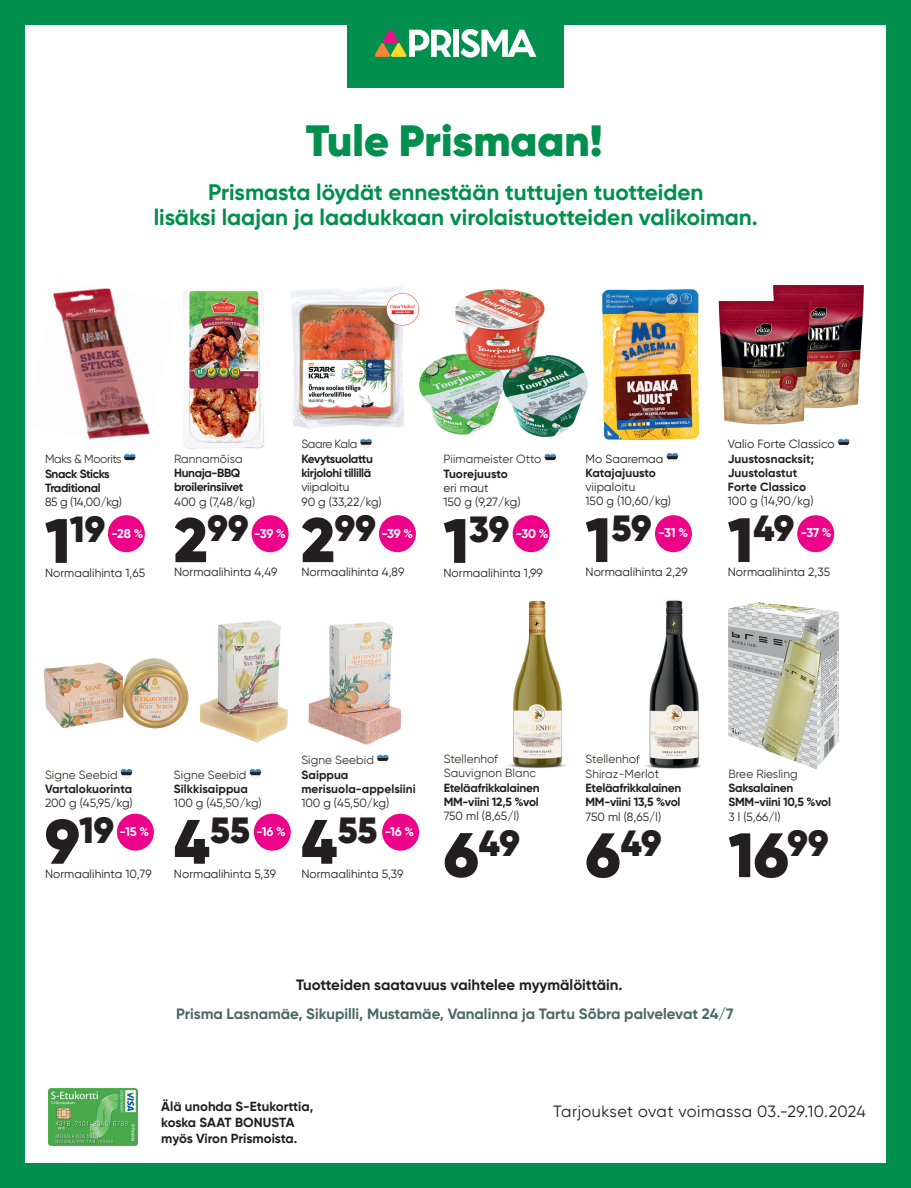
<style>
.page{position:relative;width:911px;height:1188px;background:#fff}
.page>*{position:absolute;margin:0;border:0;box-sizing:border-box;transform-origin:0 0}
.t1{font:900 62.5px "Gilroy";color:#231f20}
.t2{font:900 43.75px "Gilroy";color:#008f4d}
.t3{font:900 36.38px "Gilroy";letter-spacing:-.005em;color:#231f20}
.t4{font:700 22.5px/25px "Gilroy";color:#008f4d;text-align:center}
.t5{font:16.25px "Gilroy";letter-spacing:.025em;color:#231f20}
.t6{font:700 15px "Gilroy";color:#496964}
.t7{font:700 15px "Gilroy";color:#231f20}
.t8{font:700 13.25px/15.9px "Gilroy";color:#231f20}
.t9{font:700 12.75px "Gilroy";letter-spacing:-.015em;color:#fff}
.t10{font:11.88px/14.2px "Gilroy";letter-spacing:.005em;color:#231f20}
.t11{font:700 11.88px/14.2px "Gilroy";letter-spacing:-.02em;color:#231f20}
.t12{font:11.88px/14.2px "Gilroy";letter-spacing:.005em;color:#353331}
.t13{font:700 11.88px/14.2px "Gilroy";letter-spacing:.005em;color:#231f20}
.t14{font:11.88px "Gilroy";letter-spacing:-.03em;color:#353331}
.t15{font:700 11.88px "Gilroy";color:#231f20}
.s1{font-size:62.5px}
</style>
<div class="page">
<img style="left:48px;top:1088px;width:90px;height:56px">
<div style="left:347px;top:0;width:216px;height:87px;background:#008f4d"></div>
<div style="left:453px;top:30px;width:6px;height:27px;background:#fff"></div>
<svg style="left:460px;top:29px;width:76px;height:29px"></svg>
<svg style="left:374px;top:29px;width:77px;height:28px"></svg>
<div style="left:0;top:0;width:911px;height:1187px;border:25px solid #008f4d"></div>
<img style="left:507px;top:600px;width:59px;height:168px">
<img style="left:728px;top:601px;width:111px;height:168px">
<img style="left:637px;top:600px;width:63px;height:169px">
<svg style="left:634px;top:754px;width:5px;height:9px"></svg>
<img style="left:637px;top:768px;width:21px;height:2px">
<img style="left:291px;top:286px;width:128px;height:143px">
<svg style="left:124px;top:453px;width:12px;height:10px"></svg>
<svg style="left:360px;top:438px;width:12px;height:10px"></svg>
<svg style="left:544px;top:453px;width:12px;height:10px"></svg>
<div style="left:108px;top:515px;width:37px;height:37px;background:#ed028a;border-radius:50%"></div>
<div style="left:379px;top:515px;width:37px;height:37px;background:#ed028a;border-radius:50%"></div>
<div style="left:512px;top:515px;width:37px;height:37px;background:#ed028a;border-radius:50%"></div>
<svg style="left:666px;top:453px;width:13px;height:9px"></svg>
<svg style="left:838px;top:438px;width:12px;height:10px"></svg>
<div style="left:655px;top:515px;width:37px;height:37px;background:#ed028a;border-radius:50%"></div>
<div style="left:797px;top:515px;width:37px;height:37px;background:#ed028a;border-radius:50%"></div>
<div style="left:252px;top:515px;width:36px;height:37px;background:#ed028a;border-radius:50%"></div>
<img style="left:25px;top:277px;width:125px;height:174px">
<img style="left:183px;top:290px;width:80px;height:121px">
<img style="left:183px;top:411px;width:82px;height:38px">
<img style="left:263px;top:292px;width:2px;height:152px">
<img style="left:416px;top:351px;width:84px;height:84px">
<img style="left:508px;top:355px;width:80px;height:82px">
<img style="left:500px;top:371px;width:8px;height:28px">
<img style="left:455px;top:289px;width:90px;height:65px">
<img style="left:455px;top:351px;width:53px;height:20px">
<img style="left:500px;top:354px;width:45px;height:17px">
<img style="left:602px;top:289px;width:96px;height:151px">
<img style="left:773px;top:285px;width:91px;height:124px">
<svg style="left:121px;top:769px;width:12px;height:9px"></svg>
<svg style="left:250px;top:769px;width:12px;height:9px"></svg>
<svg style="left:377px;top:754px;width:12px;height:10px"></svg>
<div style="left:117px;top:813px;width:37px;height:37px;background:#ed028a;border-radius:50%"></div>
<div style="left:254px;top:813px;width:37px;height:37px;background:#ed028a;border-radius:50%"></div>
<div style="left:382px;top:813px;width:37px;height:37px;background:#ed028a;border-radius:50%"></div>
<img style="left:43px;top:658px;width:146px;height:71px">
<img style="left:217px;top:620px;width:176px;height:28px">
<img style="left:200px;top:646px;width:93px;height:97px">
<img style="left:308px;top:648px;width:94px;height:69px">
<img style="left:308px;top:717px;width:93px;height:28px">
<img style="left:293px;top:620px;width:2px;height:28px">
<img style="left:718px;top:301px;width:87px;height:124px">
<img style="left:765px;top:296px;width:49px;height:120px">
<h2 class="t2" style="left:306px;top:113px;width:298px">Tule Prismaan!</h2>
<h3 class="t4" style="left:154px;top:180px;width:605px">Prismasta löydät ennestään tuttujen tuotteiden<br>lisäksi laajan ja laadukkaan virolaistuotteiden valikoiman.</h3>
<p class="t14" style="left:301px;top:437px;width:58px">Saare Kala</p>
<p class="t11" style="left:301px;top:451px;width:73px">Kevytsuolattu kirjolohi tillillä</p>
<p class="t10" style="left:301px;top:479px;width:82px">viipaloitu<br>90 g (33,22/kg)</p>
<h3 class="t3" style="left:301px;top:505px;width:76px"><span class="s1">2</span>99</h3>
<p class="t10" style="left:301px;top:565px;width:105px">Normaalihinta 4,89</p>
<p class="t12" style="left:174px;top:451px;width:70px">Rannamõisa</p>
<p class="t11" style="left:174px;top:465px;width:71px">Hunaja-BBQ broilerinsiivet</p>
<p class="t10" style="left:174px;top:494px;width:83px">400 g (7,48/kg)</p>
<h3 class="t3" style="left:174px;top:505px;width:76px"><span class="s1">2</span>99</h3>
<p class="t10" style="left:174px;top:565px;width:105px">Normaalihinta 4,49</p>
<p class="t14" style="left:45px;top:452px;width:78px">Maks &amp; Moorits</p>
<p class="t11" style="left:45px;top:466px;width:66px">Snack Sticks<br>Traditional</p>
<p class="t10" style="left:45px;top:495px;width:79px">85 g (14,00/kg)</p>
<h3 class="t3" style="left:45px;top:506px;width:62px"><span class="s1">1</span>19</h3>
<p class="t10" style="left:45px;top:565px;width:102px">Normaalihinta 1,65</p>
<p class="t12" style="left:443px;top:452px;width:99px">Piimameister Otto</p>
<p class="t15" style="left:443px;top:466px;width:66px">Tuorejuusto</p>
<p class="t10" style="left:443px;top:480px;width:79px">eri maut<br>150 g (9,27/kg)</p>
<h3 class="t3" style="left:443px;top:506px;width:67px"><span class="s1">1</span>39</h3>
<p class="t10" style="left:443px;top:565px;width:101px">Normaalihinta 1,99</p>
<p class="t9" style="left:112px;top:525px;width:33px">-28 %</p>
<p class="t9" style="left:381px;top:525px;width:33px">-39 %</p>
<p class="t9" style="left:515px;top:525px;width:34px">-30 %</p>
<p class="t9" style="left:254px;top:525px;width:33px">-39 %</p>
<p class="t10" style="left:728px;top:437px;width:108px">Valio Forte Classico</p>
<p class="t13" style="left:728px;top:451px;width:88px">Juustosnacksit;<br>Juustolastut<br>Forte Classico</p>
<p class="t10" style="left:728px;top:494px;width:87px">100 g (14,90/kg)</p>
<h3 class="t3" style="left:728px;top:505px;width:68px"><span class="s1">1</span>49</h3>
<p class="t10" style="left:728px;top:564px;width:104px">Normaalihinta 2,35</p>
<p class="t10" style="left:585px;top:451px;width:79px">Mo Saaremaa</p>
<p class="t11" style="left:585px;top:465px;width:72px">Katajajuusto</p>
<p class="t10" style="left:585px;top:479px;width:87px">viipaloitu<br>150 g (10,60/kg)</p>
<h3 class="t3" style="left:585px;top:505px;width:68px"><span class="s1">1</span>59</h3>
<p class="t10" style="left:585px;top:564px;width:104px">Normaalihinta 2,29</p>
<p class="t9" style="left:658px;top:524px;width:31px">-31 %</p>
<p class="t9" style="left:800px;top:524px;width:32px">-37 %</p>
<p class="t12" style="left:301px;top:752px;width:74px">Signe Seebid</p>
<p class="t13" style="left:301px;top:767px;width:116px">Saippua merisuola-appelsiini</p>
<p class="t10" style="left:301px;top:795px;width:89px">100 g (45,50/kg)</p>
<h3 class="t3" style="left:301px;top:806px;width:77px"><span class="s1">4</span>55</h3>
<p class="t10" style="left:301px;top:866px;width:104px">Normaalihinta 5,39</p>
<p class="t12" style="left:45px;top:767px;width:74px">Signe Seebid</p>
<p class="t13" style="left:45px;top:781px;width:89px">Vartalokuorinta</p>
<p class="t10" style="left:45px;top:795px;width:89px">200 g (45,95/kg)</p>
<h3 class="t3" style="left:45px;top:806px;width:71px"><span class="s1">9</span>19</h3>
<p class="t10" style="left:45px;top:866px;width:108px">Normaalihinta 10,79</p>
<p class="t12" style="left:174px;top:767px;width:74px">Signe Seebid</p>
<p class="t13" style="left:174px;top:781px;width:75px">Silkkisaippua</p>
<p class="t10" style="left:174px;top:795px;width:89px">100 g (45,50/kg)</p>
<h3 class="t3" style="left:174px;top:806px;width:77px"><span class="s1">4</span>55</h3>
<p class="t10" style="left:174px;top:866px;width:104px">Normaalihinta 5,39</p>
<p class="t9" style="left:119px;top:823px;width:31px">-15 %</p>
<p class="t9" style="left:256px;top:823px;width:31px">-16 %</p>
<p class="t9" style="left:385px;top:823px;width:31px">-16 %</p>
<p class="t12" style="left:444px;top:751px;width:94px">Stellenhof<br>Sauvignon Blanc</p>
<p class="t11" style="left:444px;top:780px;width:97px">Eteläafrikkalainen<br>MM-viini 12,5 %vol</p>
<p class="t10" style="left:444px;top:808px;width:77px">750 ml (8,65/l)</p>
<h3 class="t3" style="left:444px;top:819px;width:78px"><span class="s1">6</span>49</h3>
<p class="t12" style="left:585px;top:751px;width:75px">Stellenhof<br>Shiraz-Merlot</p>
<p class="t11" style="left:585px;top:780px;width:97px">Eteläafrikkalainen<br>MM-viini 13,5 %vol</p>
<p class="t10" style="left:585px;top:809px;width:77px">750 ml (8,65/l)</p>
<h3 class="t3" style="left:585px;top:820px;width:78px"><span class="s1">6</span>49</h3>
<p class="t12" style="left:728px;top:766px;width:71px">Bree Riesling</p>
<p class="t11" style="left:728px;top:780px;width:104px">Saksalainen<br>SMM-viini 10,5 %vol</p>
<p class="t10" style="left:728px;top:809px;width:54px">3 l (5,66/l)</p>
<h1 class="t1" style="left:728px;top:815px;width:102px">16<sup>99</sup></h1>
<p class="t7" style="left:296px;top:975px;width:328px">Tuotteiden saatavuus vaihtelee myymälöittäin.</p>
<p class="t6" style="left:176px;top:1004px;width:559px">Prisma Lasnamäe, Sikupilli, Mustamäe, Vanalinna ja Tartu Sõbra palvelevat 24/7</p>
<p class="t8" style="left:161px;top:1098px;width:154px">Älä unohda S-Etukorttia, koska SAAT BONUSTA myös Viron Prismoista.</p>
<h3 class="t5" style="left:553px;top:1101px;width:314px">Tarjoukset ovat voimassa 03.-29.10.2024</h3>
</div>
